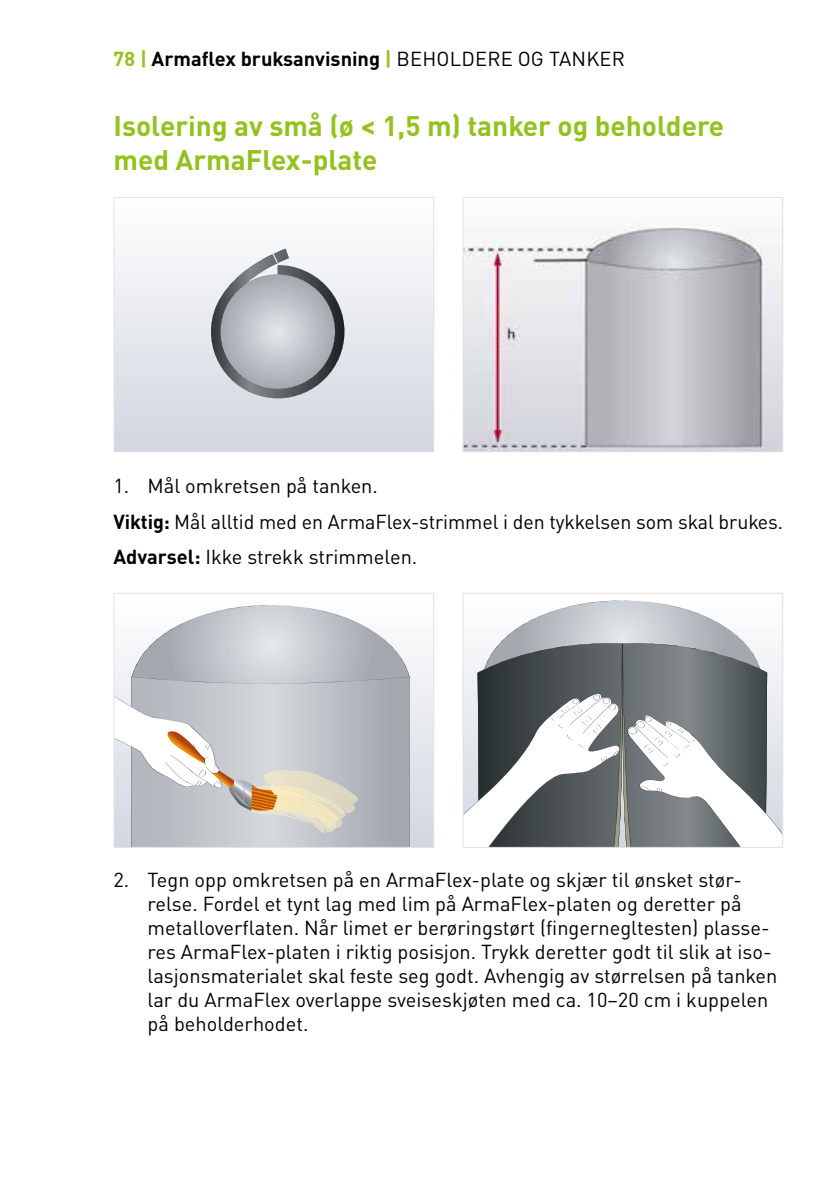
<style>
.page{position:relative;width:840px;height:1191px;background:#fff}
.page>*{position:absolute;margin:0;border:0;box-sizing:border-box;transform-origin:0 0}
.t1{font:700 28px/33.6px "DIN Pro";color:#95c11f}
.t2{font:20px/24px "DIN Pro";color:#000}
.t3{font:700 20px "DIN Pro";color:#000}
.s1{color:#95c11f}
.s2{font-weight:400}
.s3{font-weight:700}
</style>
<div class="page">
<svg style="left:115px;top:248px;width:317px;height:202px"></svg>
<div style="left:113px;top:197px;width:321px;height:255px;border:1px solid #e0e2e3"></div>
<img style="left:464px;top:223px;width:316px;height:227px">
<div style="left:462px;top:197px;width:320px;height:255px;border:1px solid #e0e2e3"></div>
<svg style="left:115px;top:605px;width:317px;height:241px"></svg>
<div style="left:113px;top:592px;width:321px;height:256px;border:1px solid #e0e2e3"></div>
<svg style="left:464px;top:600px;width:316px;height:246px"></svg>
<div style="left:462px;top:592px;width:320px;height:256px;border:1px solid #e0e2e3"></div>
<p class="t3" style="left:113px;top:42px;width:322px"><span class="s1">78 |</span> Armaflex bruksanvisning <span class="s1">|</span> <span class="s2">Behold</span></p>
<p class="t2" style="left:475px;top:45px;width:88px">ere og tank</p>
<p class="t2" style="left:599px;top:45px;width:22px">er</p>
<h1 class="t1" style="left:113px;top:106px;width:612px">Isolering av små (ø &lt; 1,5 m) tanker og beholdere med ArmaFlex-plate</h1>
<p class="t2" style="left:113px;top:466px;width:670px;line-height:35.4px">1. Mål omkretsen på tanken.<br><span class="s3">Viktig:</span> Mål alltid med en ArmaFlex-strimmel i den tykkelsen som skal brukes.<br><span class="s3">Advarsel:</span> Ikke strekk strimmelen.</p>
<p class="t2" style="left:147px;top:866px;width:631px;text-indent:-34px">2. Tegn opp omkretsen på en ArmaFlex-plate og skjær til ønsket stør&shy;relse. Fordel et tynt lag med lim på ArmaFlex-platen og deretter på metalloverflaten. Når limet er berøringstørt (fingernegltesten) plasse&shy;res ArmaFlex-platen i riktig posisjon. Trykk deretter godt til slik at iso&shy;lasjonsmaterialet skal feste seg godt. Avhengig av størrelsen på tanken lar du ArmaFlex overlappe sveiseskjøten med ca. 10–20 cm i kuppelen på beholderhodet.</p>
</div>
